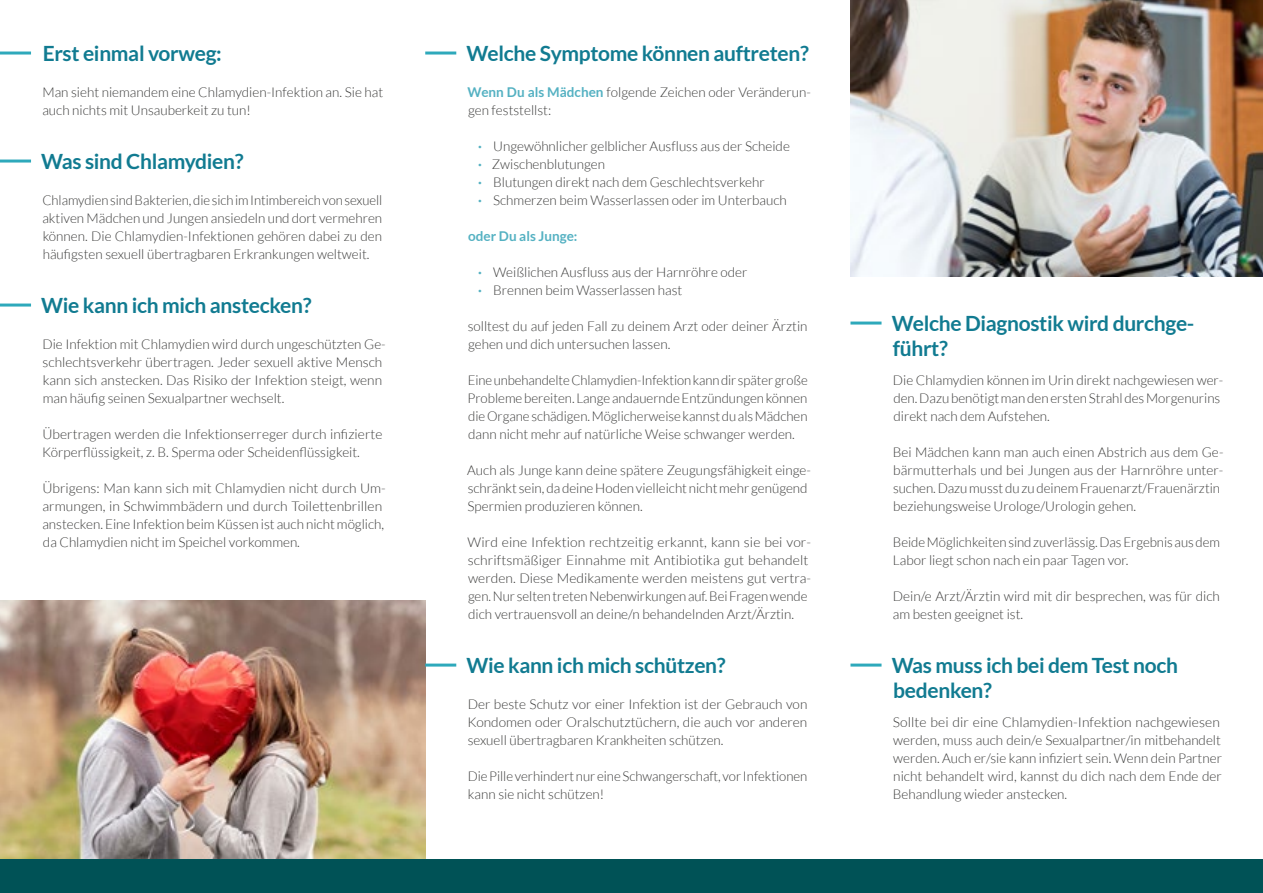
<style>
.page{position:relative;width:1263px;height:893px;background:#fff}
.page>*{position:absolute;margin:0;border:0;box-sizing:border-box;transform-origin:0 0}
.t1{font:700 21px/25.2px "Lato";letter-spacing:-.015em;color:#117b91}
.t2{font:300 13.5px/18px "Lato";color:#3a3a39}
.t3{font:700 13.5px "Lato";color:#54b1c2}
.s1{font-weight:700;color:#54b1c2}
</style>
<div class="page">
<div style="left:838px;top:859px;width:425px;height:34px;background:#005256"></div>
<div style="left:0;top:859px;width:438px;height:34px;background:#005256"></div>
<div style="left:412px;top:859px;width:451px;height:34px;background:#005256"></div>
<hr style="left:0;top:52px;width:31px;height:3px;background:#2ea9bb">
<img style="left:0;top:601px;width:425px;height:258px">
<hr style="left:850px;top:664px;width:31px;height:3px;background:#2ea9bb">
<hr style="left:850px;top:322px;width:31px;height:3px;background:#2ea9bb">
<hr style="left:0;top:160px;width:31px;height:3px;background:#2ea9bb">
<hr style="left:0;top:304px;width:31px;height:3px;background:#2ea9bb">
<hr style="left:425px;top:52px;width:31px;height:3px;background:#2ea9bb">
<img style="left:850px;top:0;width:413px;height:277px">
<hr style="left:425px;top:664px;width:31px;height:3px;background:#2ea9bb">
<h1 class="t1" style="left:43px;top:40px;width:181px">Erst einmal vorweg:</h1>
<p class="t2" style="left:42px;top:83px;width:342px">Man sieht niemandem eine Chlamydien-Infektion an. Sie hat auch nichts mit Unsauberkeit zu tun!</p>
<h1 class="t1" style="left:41px;top:148px;width:204px">Was sind Chlamydien?</h1>
<p class="t2" style="left:42px;top:191px;width:341px;text-align:justify">Chlamydien sind Bakterien, die sich im Intimbereich von sexuell aktiven Mädchen und Jungen ansiedeln und dort vermehren können. Die Chlamydien-Infektionen gehören dabei zu den häufigsten sexuell übertragbaren Erkrankungen weltweit.</p>
<h1 class="t1" style="left:41px;top:292px;width:272px">Wie kann ich mich anstecken?</h1>
<p class="t2" style="left:42px;top:335px;width:345px">Die Infektion mit Chlamydien wird durch ungeschützten Ge&shy;schlechtsverkehr übertragen. Jeder sexuell aktive Mensch kann sich anstecken. Das Risiko der Infektion steigt, wenn man häufig seinen Sexualpartner wechselt.</p>
<p class="t2" style="left:42px;top:425px;width:342px">Übertragen werden die Infektionserreger durch infizierte<br>Körperflüssigkeit, z. B. Sperma oder Scheidenflüssigkeit.</p>
<p class="t2" style="left:42px;top:479px;width:344px">Übrigens: Man kann sich mit Chlamydien nicht durch Um&shy;armungen, in Schwimmbädern und durch Toilettenbrillen anstecken. Eine Infektion beim Küssen ist auch nicht möglich, da Chlamydien nicht im Speichel vorkommen.</p>
<h1 class="t1" style="left:466px;top:40px;width:344px">Welche Symptome können auftreten?</h1>
<p class="t2" style="left:468px;top:83px;width:345px"><span class="s1">Wenn Du als Mädchen</span> folgende Zeichen oder Veränderun&shy;gen feststellst:</p>
<p class="t2" style="left:478px;top:137px;width:313px"><span class="s1">·</span> Ungewöhnlicher gelblicher Ausfluss aus der Scheide <span class="s1">·</span> Zwischenblutungen<br><span class="s1">·</span> Blutungen direkt nach dem Geschlechtsverkehr<br><span class="s1">·</span> Schmerzen beim Wasserlassen oder im Unterbauch</p>
<p class="t3" style="left:468px;top:228px;width:111px">oder Du als Junge:</p>
<p class="t2" style="left:478px;top:263px;width:271px"><span class="s1">·</span> Weißlichen Ausfluss aus der Harnröhre oder <span class="s1">·</span> Brennen beim Wasserlassen hast</p>
<p class="t2" style="left:468px;top:317px;width:341px">solltest du auf jeden Fall zu deinem Arzt oder deiner Ärztin gehen und dich untersuchen lassen.</p>
<p class="t2" style="left:467px;top:371px;width:342px;text-align:justify">Eine unbehandelte Chlamydien-Infektion kann dir später große Probleme bereiten. Lange andauernde Entzündungen können die Organe schädigen. Möglicherweise kannst du als Mädchen dann nicht mehr auf natürliche Weise schwanger werden.</p>
<p class="t2" style="left:467px;top:461px;width:345px">Auch als Junge kann deine spätere Zeugungsfähigkeit einge&shy;schränkt sein, da deine Hoden vielleicht nicht mehr genügend<br>Spermien produzieren können.</p>
<p class="t2" style="left:468px;top:533px;width:345px">Wird eine Infektion rechtzeitig erkannt, kann sie bei vor&shy;schriftsmäßiger Einnahme mit Antibiotika gut behandelt werden. Diese Medikamente werden meistens gut vertra&shy;gen. Nur selten treten Nebenwirkungen auf. Bei Fragen wende dich vertrauensvoll an deine/n behandelnden Arzt/Ärztin.</p>
<h1 class="t1" style="left:466px;top:652px;width:261px">Wie kann ich mich schützen?</h1>
<p class="t2" style="left:467px;top:695px;width:341px;text-align:justify">Der beste Schutz vor einer Infektion ist der Gebrauch von Kondomen oder Oralschutztüchern, die auch vor anderen sexuell übertragbaren Krankheiten schützen.</p>
<p class="t2" style="left:468px;top:767px;width:341px">Die Pille verhindert nur eine Schwangerschaft, vor Infektionen kann sie nicht schützen!</p>
<h1 class="t1" style="left:892px;top:310px;width:304px">Welche Diagnostik wird durchge&shy;führt?</h1>
<p class="t2" style="left:893px;top:371px;width:332px">Die Chlamydien können im Urin direkt nachgewiesen wer&shy;den. Dazu benötigt man den ersten Strahl des Morgenurins direkt nach dem Aufstehen.</p>
<p class="t2" style="left:893px;top:443px;width:332px">Bei Mädchen kann man auch einen Abstrich aus dem Ge&shy;bärmutterhals und bei Jungen aus der Harnröhre unter&shy;suchen. Dazu musst du zu deinem Frauenarzt/Frauenärztin beziehungsweise Urologe/Urologin gehen.</p>
<p class="t2" style="left:893px;top:533px;width:329px">Beide Möglichkeiten sind zuverlässig. Das Ergebnis aus dem<br>Labor liegt schon nach ein paar Tagen vor.</p>
<p class="t2" style="left:893px;top:587px;width:329px">Dein/e Arzt/Ärztin wird mit dir besprechen, was für dich am besten geeignet ist.</p>
<h1 class="t1" style="left:892px;top:652px;width:288px">Was muss ich bei dem Test noch bedenken?</h1>
<p class="t2" style="left:893px;top:713px;width:331px">Sollte bei dir eine Chlamydien-Infektion nachgewiesen werden, muss auch dein/e Sexualpartner/in mitbehandelt werden. Auch er/sie kann infiziert sein. Wenn dein Partner nicht behandelt wird, kannst du dich nach dem Ende der Behandlung wieder anstecken.</p>
</div>
